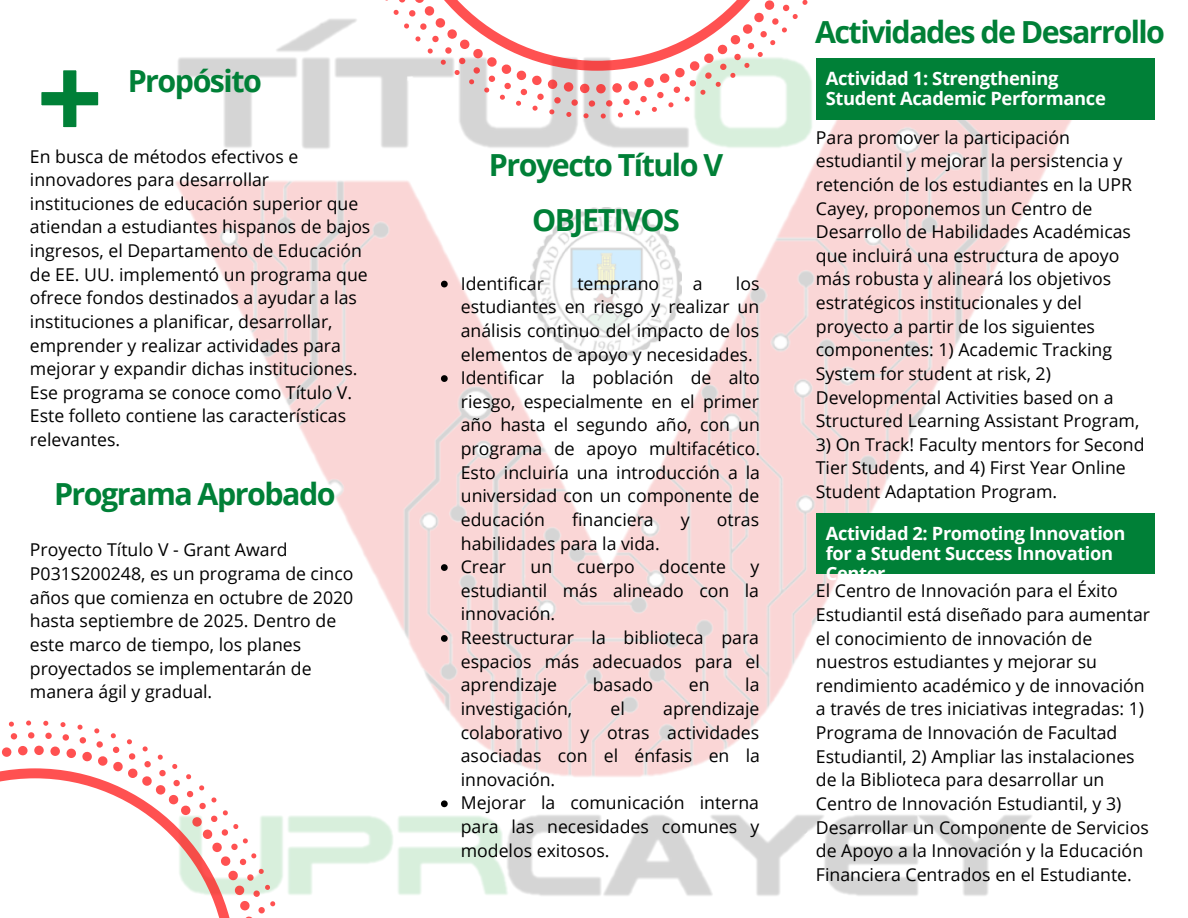
<style>
.page{position:relative;width:1188px;height:918px;background:#fff}
.page>*{position:absolute;margin:0;border:0;box-sizing:border-box;transform-origin:0 0}
.t1{font:700 30.45px "Open Sans";letter-spacing:-.05em;color:#008037}
.t2{font:700 18.3px/20.2px "Open Sans";letter-spacing:-.02em;color:#fff}
.t3{font:17.7px/23.7px "Open Sans";color:#000;text-align:justify}
</style>
<div class="page">
<img style="left:27px;top:19px;width:1128px;height:877px">
<img style="left:530px;top:208px;width:152px;height:153px">
<svg style="left:35px;top:64px;width:70px;height:70px"></svg>
<svg style="left:348px;top:0;width:498px;height:119px"></svg>
<svg style="left:441px;top:281px;width:7px;height:6px"></svg>
<svg style="left:441px;top:375px;width:7px;height:7px"></svg>
<svg style="left:441px;top:564px;width:7px;height:7px"></svg>
<svg style="left:441px;top:635px;width:7px;height:7px"></svg>
<svg style="left:441px;top:800px;width:7px;height:7px"></svg>
<svg style="left:0;top:721px;width:284px;height:197px"></svg>
<div style="left:816px;top:58px;width:338px;height:62px;background:#008037"></div>
<div style="left:816px;top:513px;width:339px;height:61px;background:#008037"></div>
<p class="t1" style="left:128px;top:60px;width:136px">Propósito</p>
<p class="t3" style="left:30px;top:144px;width:342px;text-align:left">En busca de métodos efectivos e innovadores para desarrollar instituciones de educación superior que atiendan a estudiantes hispanos de bajos ingresos, el Departamento de Educación de EE. UU. implementó un programa que ofrece fondos destinados a ayudar a las instituciones a planificar, desarrollar, emprender y realizar actividades para mejorar y expandir dichas instituciones.<br>Ese programa se conoce como Título V.<br>Este folleto contiene las características relevantes.</p>
<p class="t1" style="left:54px;top:472px;width:283px">Programa Aprobado</p>
<p class="t3" style="left:30px;top:538px;width:325px;text-align:left">Proyecto Título V - Grant Award<br>P031S200248, es un programa de cinco años que comienza en octubre de 2020 hasta septiembre de 2025. Dentro de este marco de tiempo, los planes proyectados se implementarán de manera ágil y gradual.</p>
<p class="t1" style="left:489px;top:143px;width:236px">Proyecto Título V</p>
<p class="t1" style="left:532px;top:198px;width:150px">OBJETIVOS</p>
<p class="t3" style="left:461px;top:271px;width:85px">Identificar</p>
<p class="t3" style="left:577px;top:271px;width:83px">temprano</p>
<p class="t3" style="left:693px;top:271px;width:11px">a</p>
<p class="t3" style="left:461px;top:271px;width:300px;text-indent:275px">los estudiantes en riesgo y realizar un análisis continuo del impacto de los elementos de apoyo y necesidades.</p>
<p class="t3" style="left:461px;top:365px;width:301px">Identificar la población de alto riesgo, especialmente en el primer año hasta el segundo año, con un programa de apoyo multifacético.<br>Esto incluiría una introducción a la universidad con un componente de educación</p>
<p class="t3" style="left:572px;top:507px;width:83px">financiera</p>
<p class="t3" style="left:681px;top:507px;width:10px">y</p>
<p class="t3" style="left:717px;top:507px;width:44px">otras</p>
<p class="t3" style="left:461px;top:531px;width:200px">habilidades para la vida.</p>
<p class="t3" style="left:461px;top:554px;width:47px">Crear</p>
<p class="t3" style="left:531px;top:554px;width:23px">un</p>
<p class="t3" style="left:577px;top:554px;width:59px">cuerpo</p>
<p class="t3" style="left:659px;top:554px;width:68px">docente</p>
<p class="t3" style="left:461px;top:554px;width:300px;text-indent:290px">y estudiantil más alineado con la innovación.</p>
<p class="t3" style="left:461px;top:625px;width:301px">Reestructurar la biblioteca para espacios más adecuados para el aprendizaje</p>
<p class="t3" style="left:593px;top:673px;width:62px">basado</p>
<p class="t3" style="left:689px;top:673px;width:22px">en</p>
<p class="t3" style="left:745px;top:673px;width:16px">la</p>
<p class="t3" style="left:461px;top:696px;width:113px">investigación,</p>
<p class="t3" style="left:611px;top:696px;width:16px">el</p>
<p class="t3" style="left:461px;top:696px;width:301px;text-indent:202px">aprendizaje colaborativo y otras actividades asociadas con el énfasis en la innovación.</p>
<p class="t3" style="left:461px;top:791px;width:300px">Mejorar la comunicación interna para las necesidades comunes y modelos exitosos.</p>
<p class="t1" style="left:815px;top:10px;width:352px">Actividades de Desarrollo</p>
<p class="t2" style="left:826px;top:68px;width:282px">Actividad 1: Strengthening<br>Student Academic Performance</p>
<p class="t3" style="left:816px;top:125px;width:325px;text-align:left">Para promover la participación estudiantil y mejorar la persistencia y retención de los estudiantes en la UPR Cayey, proponemos un Centro de Desarrollo de Habilidades Académicas que incluirá una estructura de apoyo más robusta y alineará los objetivos estratégicos institucionales y del proyecto a partir de los siguientes componentes: 1) Academic Tracking System for student at risk, 2)<br>Developmental Activities based on a Structured Learning Assistant Program,</p>
<p class="t3" style="left:816px;top:432px;width:330px;text-align:left">3) On Track! Faculty mentors for Second<br>Tier Students, and 4) First Year Online<br>Student Adaptation Program.</p>
<p class="t2" style="left:826px;top:522px;width:301px">Actividad 2: Promoting Innovation for a Student Success Innovation<br>Center</p>
<p class="t3" style="left:816px;top:579px;width:336px;text-align:left">El Centro de Innovación para el Éxito Estudiantil está diseñado para aumentar el conocimiento de innovación de nuestros estudiantes y mejorar su rendimiento académico y de innovación a través de tres iniciativas integradas: 1)<br>Programa de Innovación de Facultad Estudiantil, 2) Ampliar las instalaciones de la Biblioteca para desarrollar un Centro de Innovación Estudiantil, y 3)<br>Desarrollar un Componente de Servicios de Apoyo a la Innovación y la Educación Financiera Centrados en el Estudiante.</p>
</div>
